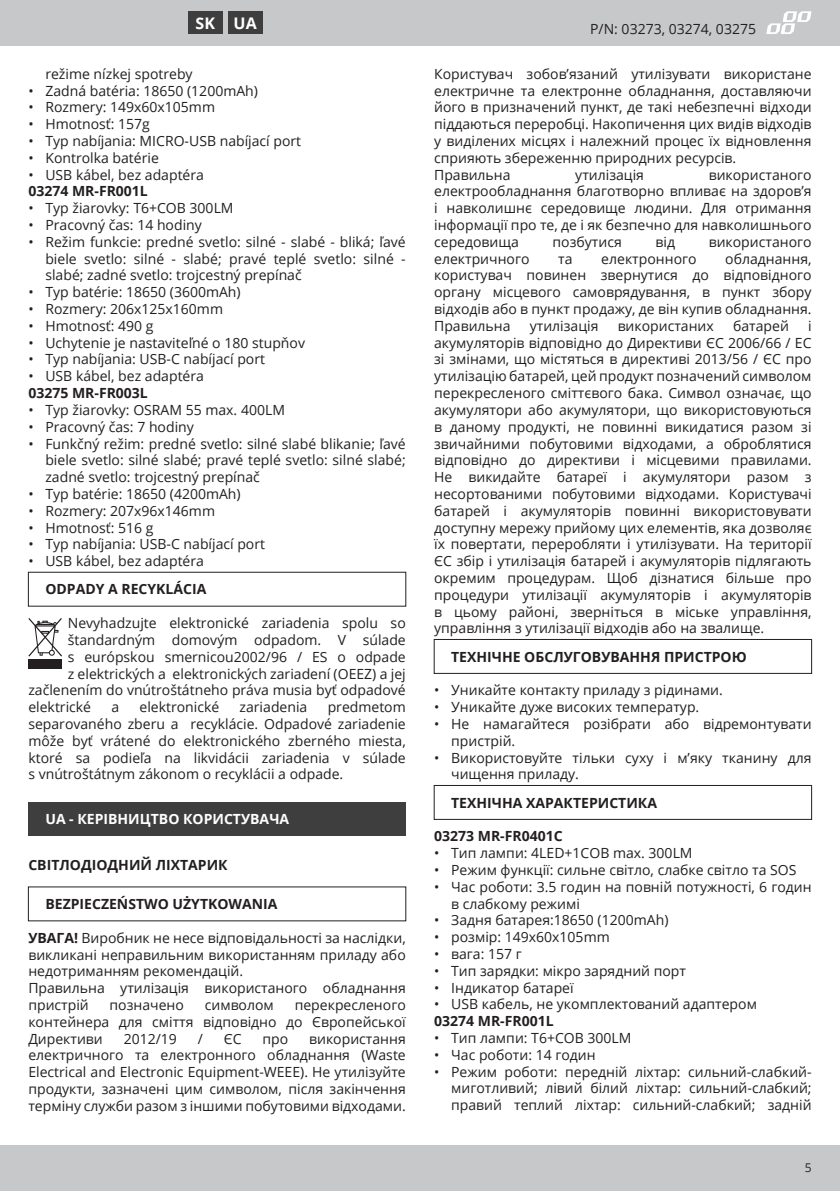
<style>
.page{position:relative;width:840px;height:1191px;background:#fff}
.page>*{position:absolute;margin:0;border:0;box-sizing:border-box;transform-origin:0 0}
.Jezyk_Ikona{font:700 16px "Open Sans";color:#fff}
.Tekst{font:14px/16.8px "Open Sans";color:#231f20;text-align:justify}
.Nagłówek_ROZDZIAŁU{font:700 14px "Open Sans";color:#231f20}
.Tekst-2{font:700 14px "Open Sans";color:#231f20}
.Jezyk{font:700 14px "Open Sans";color:#fff}
.Nazwa_produktu{font:700 14px "Open Sans";color:#231f20}
.t1{font:12px "Open Sans";color:#231f20}
.s1{font-weight:700}
</style>
<div class="page">
<div style="left:0;top:0;width:839px;height:45px;background:#c7c8ca"></div>
<div style="left:0;top:1145px;width:839px;height:46px;background:#c7c8ca"></div>
<svg style="left:766px;top:11px;width:45px;height:23px"></svg>
<div style="left:28px;top:572px;width:378px;height:34px;border:1px solid #231f20"></div>
<div style="left:28px;top:802px;width:377px;height:34px;background:#3e3e3f"></div>
<svg style="left:28px;top:618px;width:34px;height:38px"></svg>
<div style="left:28px;top:659px;width:34px;height:9px;background:#231f20"></div>
<div style="left:433px;top:639px;width:378px;height:35px;border:1px solid #231f20"></div>
<div style="left:433px;top:785px;width:378px;height:35px;border:1px solid #231f20"></div>
<div style="left:188px;top:11px;width:34px;height:23px;background:#3e3e3f"></div>
<div style="left:228px;top:11px;width:34px;height:23px;background:#3e3e3f"></div>
<p class="Jezyk_Ikona" style="left:195px;top:12px;width:21px">SK</p>
<p class="Jezyk_Ikona" style="left:233px;top:12px;width:25px">UA</p>
<p class="Tekst" style="left:45px;top:65px;width:149px">režime nízkej spotreby</p>
<p class="Tekst" style="left:28px;top:82px;width:231px">• Zadná batéria: 18650 (1200mAh)</p>
<p class="Tekst" style="left:28px;top:99px;width:188px">• Rozmery: 149x60x105mm</p>
<p class="Tekst" style="left:28px;top:115px;width:123px">• Hmotnosť: 157g</p>
<p class="Tekst" style="left:28px;top:132px;width:274px">• Typ nabíjania: MICRO-USB nabíjací port</p>
<p class="Tekst" style="left:28px;top:149px;width:132px">• Kontrolka batérie</p>
<p class="Tekst" style="left:28px;top:166px;width:177px">• USB kábel, bez adaptéra</p>
<p class="Tekst-2" style="left:28px;top:181px;width:121px">03274 MR-FR001L</p>
<p class="Tekst" style="left:28px;top:199px;width:206px">• Typ žiarovky: T6+COB 300LM</p>
<p class="Tekst" style="left:28px;top:216px;width:175px">• Pracovný čas: 14 hodiny</p>
<p class="Tekst" style="left:45px;top:233px;width:362px;text-indent:-17px">• Režim funkcie: predné svetlo: silné - slabé - bliká; ľavé biele svetlo: silné - slabé; pravé teplé svetlo: silné - slabé; zadné svetlo: trojcestný prepínač</p>
<p class="Tekst" style="left:28px;top:283px;width:214px">• Typ batérie: 18650 (3600mAh)</p>
<p class="Tekst" style="left:28px;top:300px;width:196px">• Rozmery: 206x125x160mm</p>
<p class="Tekst" style="left:28px;top:317px;width:127px">• Hmotnosť: 490 g</p>
<p class="Tekst" style="left:28px;top:334px;width:278px">• Uchytenie je nastaviteľné o 180 stupňov</p>
<p class="Tekst" style="left:28px;top:351px;width:238px">• Typ nabíjania: USB-C nabíjací port</p>
<p class="Tekst" style="left:28px;top:367px;width:177px">• USB kábel, bez adaptéra</p>
<p class="Tekst-2" style="left:28px;top:383px;width:121px">03275 MR-FR003L</p>
<p class="Tekst" style="left:28px;top:401px;width:258px">• Typ žiarovky: OSRAM 55 max. 400LM</p>
<p class="Tekst" style="left:28px;top:418px;width:167px">• Pracovný čas: 7 hodiny</p>
<p class="Tekst" style="left:45px;top:435px;width:361px;text-indent:-17px">• Funkčný režim: predné svetlo: silné slabé blikanie; ľavé biele svetlo: silné slabé; pravé teplé svetlo: silné slabé; zadné svetlo: trojcestný prepínač</p>
<p class="Tekst" style="left:28px;top:485px;width:214px">• Typ batérie: 18650 (4200mAh)</p>
<p class="Tekst" style="left:28px;top:502px;width:188px">• Rozmery: 207x96x146mm</p>
<p class="Tekst" style="left:28px;top:519px;width:127px">• Hmotnosť: 516 g</p>
<p class="Tekst" style="left:28px;top:535px;width:238px">• Typ nabíjania: USB-C nabíjací port</p>
<p class="Tekst" style="left:28px;top:552px;width:177px">• USB kábel, bez adaptéra</p>
<p class="Nagłówek_ROZDZIAŁU" style="left:45px;top:579px;width:162px">ODPADY A RECYKLÁCIA</p>
<p class="Tekst" style="left:68px;top:614px;width:339px">Nevyhadzujte elektronické zariadenia spolu so</p>
<p class="Tekst" style="left:68px;top:631px;width:339px">štandardným domovým odpadom. V súlade</p>
<p class="Tekst" style="left:68px;top:648px;width:339px">s európskou smernicou2002/96 / ES o odpade</p>
<p class="Tekst" style="left:68px;top:664px;width:339px">z elektrických a elektronických zariadení (OEEZ) a jej</p>
<p class="Tekst" style="left:28px;top:681px;width:379px">začlenením do vnútroštátneho práva musia byť odpadové</p>
<p class="Tekst" style="left:28px;top:698px;width:64px">elektrické</p>
<p class="Tekst" style="left:111px;top:698px;width:9px">a</p>
<p class="Tekst" style="left:139px;top:698px;width:81px">elektronické</p>
<p class="Tekst" style="left:239px;top:698px;width:69px">zariadenia</p>
<p class="Tekst" style="left:28px;top:698px;width:379px;text-indent:299px">predmetom separovaného zberu a recyklácie. Odpadové zariadenie môže byť vrátené do elektronického zberného miesta, ktoré sa podieľa na likvidácii zariadenia v súlade s vnútroštátnym zákonom o recyklácii a odpade.</p>
<p class="Jezyk" style="left:45px;top:809px;width:245px">UA - КЕРІВНИЦТВО КОРИСТУВАЧА</p>
<p class="Nazwa_produktu" style="left:28px;top:854px;width:201px">СВІТЛОДІОДНИЙ ЛІХТАРИК</p>
<p class="Nagłówek_ROZDZIAŁU" style="left:45px;top:894px;width:233px">BEZPIECZEŃSTWO UŻYTKOWANIA</p>
<p class="Tekst" style="left:28px;top:929px;width:379px"><span class="s1">УВАГА!</span> Виробник не несе відповідальності за наслідки, викликані неправильним використанням приладу або недотриманням рекомендацій.</p>
<p class="Tekst" style="left:28px;top:979px;width:379px">Правильна утилізація використаного обладнання пристрій</p>
<p class="Tekst" style="left:28px;top:996px;width:379px;text-indent:266px">перекресленого контейнера для сміття відповідно до Європейської Директиви</p>
<p class="Tekst" style="left:110px;top:996px;width:76px">позначено</p>
<p class="Tekst" style="left:205px;top:996px;width:70px">символом</p>
<p class="Tekst" style="left:124px;top:1029px;width:55px">2012/19</p>
<p class="Tekst" style="left:198px;top:1029px;width:7px">/</p>
<p class="Tekst" style="left:224px;top:1029px;width:19px">ЄС</p>
<p class="Tekst" style="left:262px;top:1029px;width:27px">про</p>
<p class="Tekst" style="left:28px;top:1029px;width:379px;text-indent:280px">використання електричного та електронного обладнання (Waste Electrical and Electronic Equipment-WEEE). Не утилізуйте продукти, зазначені цим символом, після закінчення терміну служби разом з іншими побутовими відходами.</p>
<p class="Tekst" style="left:589px;top:20px;width:167px">P/N: 03273, 03274, 03275</p>
<p class="Tekst" style="left:434px;top:65px;width:379px">Користувач зобов’язаний утилізувати використане електричне та електронне обладнання, доставляючи його в призначений пункт, де такі небезпечні відходи піддаються переробці. Накопичення цих видів відходів у виділених місцях і належний процес їх відновлення сприяють збереженню природних ресурсів.</p>
<p class="Tekst" style="left:434px;top:166px;width:78px">Правильна</p>
<p class="Tekst" style="left:575px;top:166px;width:70px">утилізація</p>
<p class="Tekst" style="left:434px;top:166px;width:379px;text-indent:274px">використаного електрообладнання благотворно впливає на здоров’я і навколишнє середовище людини. Для отримання інформації про те, де і як безпечно для навколишнього середовища</p>
<p class="Tekst" style="left:552px;top:233px;width:71px">позбутися</p>
<p class="Tekst" style="left:655px;top:233px;width:21px">від</p>
<p class="Tekst" style="left:708px;top:233px;width:104px">використаного</p>
<p class="Tekst" style="left:434px;top:250px;width:379px;text-indent:291px">обладнання, користувач повинен звернутися до відповідного органу місцевого самоврядування, в пункт збору відходів або в пункт продажу, де він купив обладнання.<br>Правильна</p>
<p class="Tekst" style="left:434px;top:250px;width:97px">електричного</p>
<p class="Tekst" style="left:558px;top:250px;width:16px">та</p>
<p class="Tekst" style="left:601px;top:250px;width:97px">електронного</p>
<p class="Tekst" style="left:529px;top:317px;width:70px">утилізація</p>
<p class="Tekst" style="left:617px;top:317px;width:98px">використаних</p>
<p class="Tekst" style="left:732px;top:317px;width:57px">батарей</p>
<p class="Tekst" style="left:434px;top:317px;width:379px;text-indent:373px">і акумуляторів відповідно до Директиви ЄС 2006/66 / EC зі змінами, що містяться в директиві 2013/56 / ЄС про утилізацію батарей, цей продукт позначений символом перекресленого сміттєвого бака. Символ означає, що акумулятори або акумулятори, що використовуються в даному продукті, не повинні викидатися разом зі звичайними побутовими відходами, а оброблятися відповідно до директиви і місцевими правилами.<br>Не викидайте батареї і акумулятори разом з несортованими побутовими відходами. Користувачі батарей і акумуляторів повинні використовувати доступну мережу прийому цих елементів, яка дозволяє їх повертати, переробляти і утилізувати. На території ЄС збір і утилізація батарей і акумуляторів підлягають окремим процедурам. Щоб дізнатися більше про процедури утилізації акумуляторів і акумуляторів в цьому районі, зверніться в міське управління, управління з утилізації відходів або на звалище.</p>
<p class="Nagłówek_ROZDZIAŁU" style="left:451px;top:646px;width:297px">ТЕХНІЧНЕ ОБСЛУГОВУВАННЯ ПРИСТРОЮ</p>
<p class="Tekst" style="left:434px;top:681px;width:290px">• Уникайте контакту приладу з рідинами.</p>
<p class="Tekst" style="left:434px;top:698px;width:266px">• Уникайте дуже високих температур.</p>
<p class="Tekst" style="left:451px;top:715px;width:362px;text-indent:-17px">• Не намагайтеся розібрати або відремонтувати пристрій.</p>
<p class="Tekst" style="left:451px;top:748px;width:362px;text-indent:-17px">• Використовуйте тільки суху і м’яку тканину для чищення приладу.</p>
<p class="Nagłówek_ROZDZIAŁU" style="left:451px;top:792px;width:207px">ТЕХНІЧНА ХАРАКТЕРИСТИКА</p>
<p class="Tekst-2" style="left:434px;top:826px;width:130px">03273 MR-FR0401C</p>
<p class="Tekst" style="left:434px;top:844px;width:260px">• Тип лампи: 4LED+1COB max. 300LM</p>
<p class="Tekst" style="left:434px;top:861px;width:363px">• Режим функції: сильне світло, слабке світло та SOS</p>
<p class="Tekst" style="left:451px;top:878px;width:362px;text-indent:-17px">• Час роботи: 3.5 годин на повній потужності, 6 годин в слабкому режимі</p>
<p class="Tekst" style="left:434px;top:911px;width:236px">• Задня батарея:18650 (1200mAh)</p>
<p class="Tekst" style="left:434px;top:928px;width:177px">• розмір: 149x60x105mm</p>
<p class="Tekst" style="left:434px;top:945px;width:89px">• вага: 157 г</p>
<p class="Tekst" style="left:434px;top:962px;width:253px">• Тип зарядки: мікро зарядний порт</p>
<p class="Tekst" style="left:434px;top:978px;width:141px">• Індикатор батареї</p>
<p class="Tekst" style="left:434px;top:995px;width:324px">• USB кабель, не укомплектований адаптером</p>
<p class="Tekst-2" style="left:434px;top:1011px;width:121px">03274 MR-FR001L</p>
<p class="Tekst" style="left:434px;top:1029px;width:199px">• Тип лампи: T6+COB 300LM</p>
<p class="Tekst" style="left:434px;top:1046px;width:163px">• Час роботи: 14 годин</p>
<p class="Tekst" style="left:451px;top:1062px;width:362px;text-indent:-17px">• Режим роботи: передній ліхтар: сильний-слабкий&shy;миготливий; лівий білий ліхтар: сильний-слабкий; правий теплий ліхтар: сильний-слабкий; задній</p>
<p class="t1" style="left:804px;top:1159px;width:8px">5</p>
</div>
